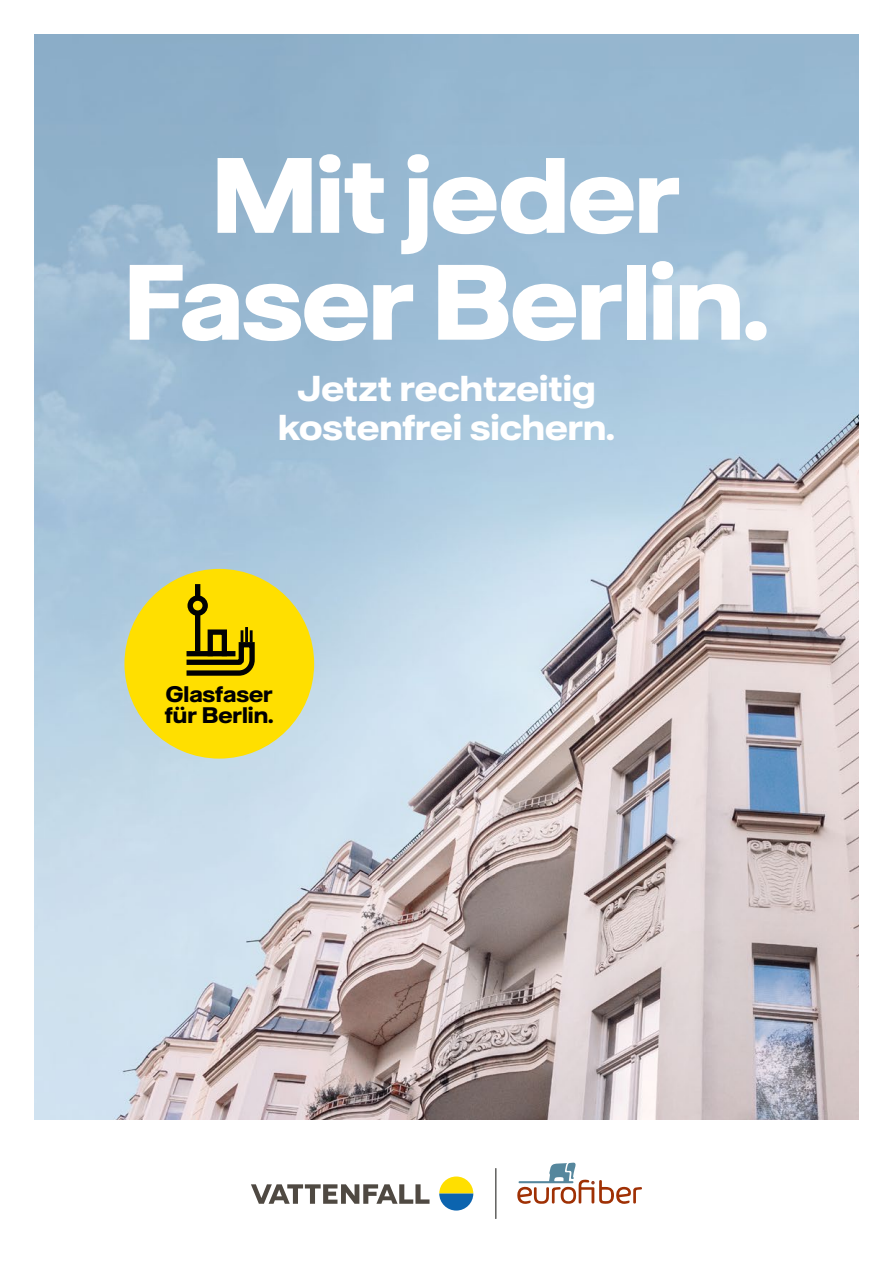
<style>
.page{position:relative;width:893px;height:1263px;background:#fff}
.page>*{position:absolute;margin:0;border:0;box-sizing:border-box;transform-origin:0 0}
.t1{font:700 106.8px/106.8px "Vattenfall Hall Display";color:#fff;text-align:center}
.t2{font:700 36px/39px "Vattenfall Hall";color:#fff;text-align:center}
.t3{font:700 22.5px/21px "Vattenfall Hall";color:#000}
</style>
<div class="page">
<img style="left:34px;top:34px;width:825px;height:1086px">
<svg style="left:517px;top:1162px;width:125px;height:42px"></svg>
<hr style="left:495px;top:1168px;width:1px;height:51px;background:#1e1e1c">
<svg style="left:439px;top:1176px;width:34px;height:34px"></svg>
<svg style="left:251px;top:1184px;width:179px;height:20px"></svg>
<div style="left:124px;top:569px;width:190px;height:190px;background:#ffdf00;border-radius:50%"></div>
<svg style="left:186px;top:584px;width:69px;height:92px"></svg>
<hr style="left:245px;top:627px;width:3px;height:15px;background:#010202">
<div style="left:187px;top:651px;width:48px;height:5px;background:#020203"></div>
<div style="left:208px;top:629px;width:19px;height:30px;border:5px solid #020203"></div>
<h1 class="t1" style="left:124px;top:140px;width:646px">Mit jeder<br>Faser Berlin.</h1>
<p class="t2" style="left:278px;top:369px;width:338px">Jetzt rechtzeitig kostenfrei sichern.</p>
<p class="t3" style="left:165px;top:683px;width:110px">Glasfaser für Berlin.</p>
</div>
